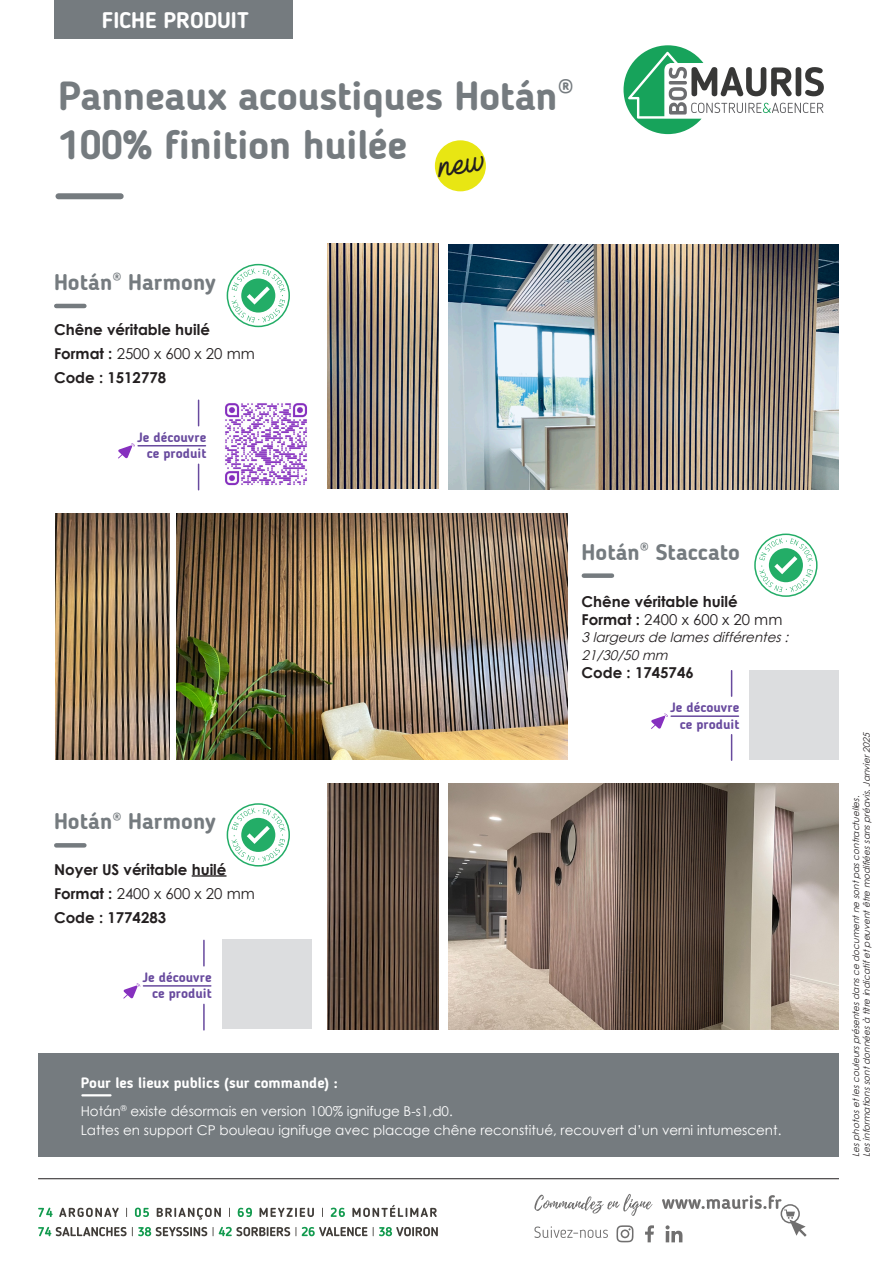
<style>
.page{position:relative;width:893px;height:1263px;background:#fff}
.page>*{position:absolute;margin:0;border:0;box-sizing:border-box;transform-origin:0 0}
.t1{font:700 40.5px/49.5px "Blogger Sans";letter-spacing:-.01em;color:#757b7f}
.t2{font:700 22.5px "Blogger Sans";color:#757b7f}
.t3{font:700 22.5px "Blogger Sans";color:#fff}
.EPAISSEUR{font:700 15px "Century Gothic";color:#231f20}
.EPAISSEUR-2{font:15px "Century Gothic";color:#231f20}
.t4{font:700 15px "Blogger Sans";color:#fff}
.EPAISSEUR-3{font:13.5px "Century Gothic";color:#fff}
.t5{font:700 13.5px "Blogger Sans";color:#684a9e}
.EPAISSEUR-4{font:italic 13.5px/18px "Century Gothic";color:#231f20}
.EPAISSEUR-5{font:italic 9px/10.8px "Century Gothic";color:#231f20}
.s1{font-weight:700}
</style>
<div class="page">
<svg style="left:534px;top:1226px;width:74px;height:12px"></svg>
<svg style="left:616px;top:1225px;width:18px;height:17px"></svg>
<svg style="left:645px;top:1225px;width:9px;height:17px"></svg>
<svg style="left:662px;top:1195px;width:145px;height:47px"></svg>
<svg style="left:534px;top:1194px;width:118px;height:22px"></svg>
<svg style="left:623px;top:45px;width:201px;height:89px"></svg>
<svg style="left:296px;top:1227px;width:142px;height:9px"></svg>
<svg style="left:213px;top:1227px;width:77px;height:9px"></svg>
<svg style="left:38px;top:1227px;width:169px;height:9px"></svg>
<svg style="left:352px;top:1205px;width:85px;height:12px"></svg>
<svg style="left:331px;top:1207px;width:14px;height:10px"></svg>
<svg style="left:259px;top:1208px;width:55px;height:9px"></svg>
<svg style="left:238px;top:1208px;width:14px;height:9px"></svg>
<svg style="left:157px;top:1208px;width:64px;height:12px"></svg>
<svg style="left:135px;top:1207px;width:14px;height:10px"></svg>
<svg style="left:59px;top:1208px;width:68px;height:9px"></svg>
<svg style="left:38px;top:1207px;width:15px;height:10px"></svg>
<hr style="left:38px;top:1178px;width:801px;height:1px;background:#231f20">
<div style="left:435px;top:140px;width:51px;height:51px;background:#e8e613;border-radius:50%"></div>
<div style="left:58px;top:193px;width:63px;height:6px;background:#757b7f"></div>
<div style="left:54px;top:0;width:238px;height:38px;background:#757b7f"></div>
<img style="left:448px;top:244px;width:391px;height:246px">
<hr style="left:56px;top:304px;width:28px;height:4px;background:#757b7f">
<div style="left:227px;top:264px;width:63px;height:63px;border:2px solid #23ad67;border-radius:50%"></div>
<svg style="left:232px;top:268px;width:53px;height:54px"></svg>
<img style="left:327px;top:783px;width:112px;height:246px">
<img style="left:448px;top:783px;width:391px;height:246px">
<hr style="left:192px;top:875px;width:34px;height:2px;background:#231f20">
<svg style="left:56px;top:843px;width:28px;height:4px"></svg>
<div style="left:227px;top:803px;width:63px;height:63px;border:2px solid #23ad67;border-radius:50%"></div>
<svg style="left:232px;top:808px;width:53px;height:54px"></svg>
<img style="left:176px;top:514px;width:391px;height:245px">
<div style="left:584px;top:573px;width:28px;height:5px;background:#757b7f"></div>
<div style="left:754px;top:533px;width:64px;height:64px;border:2px solid #23ad67;border-radius:50%"></div>
<svg style="left:759px;top:538px;width:54px;height:54px"></svg>
<div style="left:750px;top:670px;width:89px;height:89px;background:#dcdddf"></div>
<div style="left:38px;top:1053px;width:801px;height:104px;background:#757b7f"></div>
<hr style="left:82px;top:1094px;width:29px;height:2px;background:#fff">
<svg style="left:198px;top:400px;width:1px;height:26px"></svg>
<svg style="left:198px;top:464px;width:1px;height:26px"></svg>
<svg style="left:118px;top:443px;width:17px;height:16px"></svg>
<hr style="left:138px;top:445px;width:67px;height:1px;background:#684a9e">
<hr style="left:203px;top:940px;width:2px;height:26px;background:#684a9e">
<hr style="left:203px;top:1004px;width:2px;height:26px;background:#684a9e">
<svg style="left:123px;top:983px;width:17px;height:16px"></svg>
<hr style="left:143px;top:985px;width:68px;height:2px;background:#684a9e">
<svg style="left:731px;top:671px;width:1px;height:25px"></svg>
<svg style="left:731px;top:735px;width:1px;height:25px"></svg>
<svg style="left:651px;top:713px;width:17px;height:16px"></svg>
<hr style="left:671px;top:715px;width:67px;height:2px;background:#684a9e">
<img style="left:225px;top:403px;width:83px;height:83px">
<div style="left:222px;top:939px;width:89px;height:90px;background:#dcdddf"></div>
<img style="left:56px;top:514px;width:113px;height:245px">
<img style="left:327px;top:243px;width:112px;height:246px">
<svg style="left:436px;top:155px;width:50px;height:23px"></svg>
<p class="t3" style="left:102px;top:6px;width:148px">FICHE PRODUIT</p>
<p class="t1" style="left:58px;top:71px;width:517px">Panneaux acoustiques Hotán<sup>®<br></sup>100% finition huilée</p>
<p class="t2" style="left:54px;top:268px;width:163px">Hotán<sup>®</sup> Harmony</p>
<p class="EPAISSEUR" style="left:54px;top:318px;width:157px">Chêne véritable huilé</p>
<p class="EPAISSEUR-2" style="left:54px;top:343px;width:202px"><span class="s1">Format :</span> 2500 x 600 x 20 mm</p>
<p class="EPAISSEUR" style="left:54px;top:366px;width:114px">Code : 1512778</p>
<p class="t5" style="left:137px;top:429px;width:71px">Je découvre</p>
<p class="t5" style="left:147px;top:445px;width:61px">ce produit</p>
<p class="t2" style="left:54px;top:808px;width:163px">Hotán<sup>®</sup> Harmony</p>
<p class="EPAISSEUR" style="left:54px;top:858px;width:174px">Noyer US véritable huilé</p>
<p class="EPAISSEUR-2" style="left:54px;top:883px;width:202px"><span class="s1">Format :</span> 2400 x 600 x 20 mm</p>
<p class="EPAISSEUR" style="left:54px;top:906px;width:114px">Code : 1774283</p>
<p class="t5" style="left:142px;top:969px;width:71px">Je découvre</p>
<p class="t5" style="left:152px;top:985px;width:61px">ce produit</p>
<p class="t2" style="left:582px;top:538px;width:160px">Hotán<sup>®</sup> Staccato</p>
<p class="EPAISSEUR" style="left:582px;top:591px;width:158px">Chêne véritable huilé</p>
<p class="EPAISSEUR-2" style="left:582px;top:609px;width:202px"><span class="s1">Format :</span> 2400 x 600 x 20 mm</p>
<p class="EPAISSEUR-4" style="left:582px;top:627px;width:213px">3largeursde lamesdifférentes:<br>21/30/50mm</p>
<p class="EPAISSEUR" style="left:582px;top:661px;width:114px">Code : 1745746</p>
<p class="t5" style="left:670px;top:700px;width:71px">Je découvre</p>
<p class="t5" style="left:680px;top:716px;width:61px">ce produit</p>
<p class="t4" style="left:81px;top:1073px;width:259px">Pour les lieux publics (sur commande) :</p>
<p class="EPAISSEUR-3" style="left:81px;top:1101px;width:374px">Hotán<sup>®</sup> existe désormais en version 100% ignifuge B-s1,d0.</p>
<p class="EPAISSEUR-3" style="left:81px;top:1121px;width:702px">Lattes en support CP bouleau ignifuge avec placage chêne reconstitué, recouvert d’un verni intumescent.</p>
<p class="EPAISSEUR-5" style="left:850px;top:1157px;width:428px;rotate:-90deg">Lesphotosetlescouleursprésentesdansce documentne sontpascontractuelles.<br>Lesinformationssontdonnéesà titre indicatifetpeuventêtre modifiéessanspréavis.Janvier2025</p>
</div>
